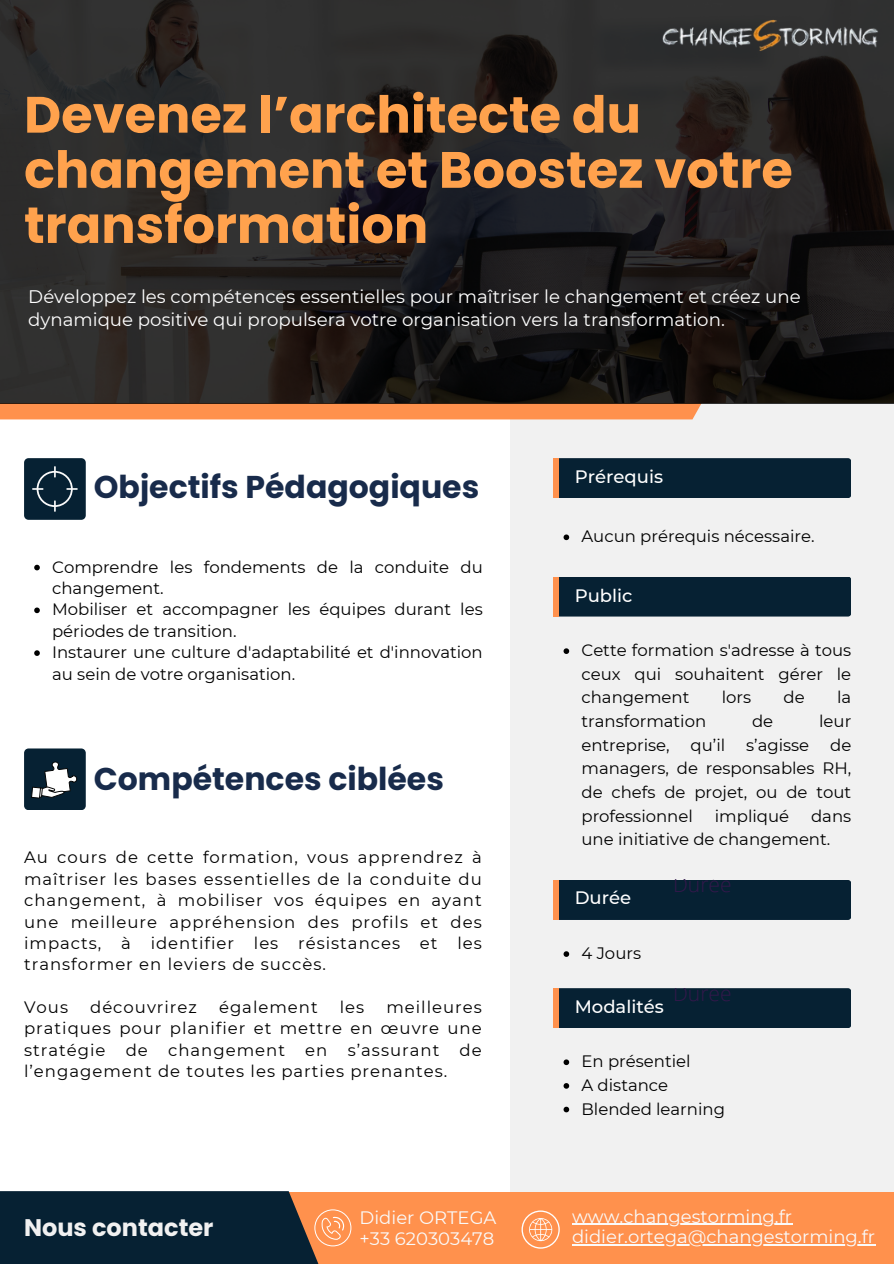
<style>
.page{position:relative;width:894px;height:1264px;background:#fff}
.page>*{position:absolute;margin:0;border:0;box-sizing:border-box;transform-origin:0 0}
.t1{font:700 51px/55.2px "Poppins";color:#ffa24d}
.t2{font:700 31.5px "Poppins";color:#182b4b}
.t3{font:700 24px "Poppins";color:#f1f1f1}
.t4{font:300 21px "Open Sans";color:#33184b}
.t5{font:18.15px/22.6px "Montserrat";color:#fff}
.t6{font:18px "Montserrat";color:#fafafa}
.t7{font:500 18px "Montserrat";color:#fff}
.t8{font:16.5px/21.3px "Montserrat";color:#000;text-align:justify}
.t9{font:16.5px "Montserrat";letter-spacing:.06em;color:#000}
</style>
<div class="page">
<div style="left:510px;top:0;width:383px;height:1263px;background:#f1f1f1"></div>
<div style="left:208px;top:1191px;width:685px;height:72px;background:#ff914d"></div>
<svg style="left:0;top:1191px;width:452px;height:72px;fill:#062133"></svg>
<svg style="left:521px;top:1210px;width:38px;height:38px"></svg>
<svg style="left:314px;top:1209px;width:37px;height:37px"></svg>
<div style="left:553px;top:576px;width:298px;height:40px;background:#062133;border-radius:3px"></div>
<div style="left:553px;top:576px;width:6px;height:40px;background:#ff914d"></div>
<div style="left:553px;top:458px;width:298px;height:40px;background:#062133;border-radius:3px"></div>
<div style="left:553px;top:458px;width:6px;height:40px;background:#ff914d"></div>
<div style="left:553px;top:880px;width:298px;height:40px;background:#062133;border-radius:3px"></div>
<div style="left:553px;top:880px;width:6px;height:40px;background:#ff914d"></div>
<div style="left:553px;top:988px;width:298px;height:40px;background:#062133;border-radius:3px"></div>
<div style="left:553px;top:988px;width:6px;height:40px;background:#ff914d"></div>
<svg style="left:563px;top:534px;width:6px;height:6px"></svg>
<svg style="left:563px;top:648px;width:6px;height:6px"></svg>
<svg style="left:563px;top:951px;width:6px;height:5px"></svg>
<svg style="left:563px;top:1059px;width:6px;height:6px"></svg>
<svg style="left:563px;top:1083px;width:6px;height:5px"></svg>
<svg style="left:563px;top:1106px;width:6px;height:6px"></svg>
<svg style="left:0;top:403px;width:893px;height:16px;fill:#ff914d"></svg>
<svg style="left:0;top:0;width:893px;height:403px;background:#232121"></svg>
<img style="left:647px;top:13px;width:246px;height:48px">
<svg style="left:34px;top:564px;width:6px;height:6px"></svg>
<svg style="left:34px;top:607px;width:6px;height:6px"></svg>
<svg style="left:34px;top:650px;width:6px;height:6px"></svg>
<svg style="left:24px;top:458px;width:62px;height:62px;background:#193243"></svg>
<svg style="left:24px;top:748px;width:62px;height:62px"></svg>
<hr style="left:572px;top:1223px;width:219px;height:1px;background:#fafafa">
<hr style="left:572px;top:1243px;width:302px;height:2px;background:#fafafa">
<h2 class="t1" style="left:24px;top:87px;width:770px">Devenez l’architecte du changement et Boostez votre transformation</h2>
<p class="t5" style="left:28px;top:285px;width:773px">Développez les compétences essentielles pour maîtriser le changement et créez une dynamique positive qui propulsera votre organisation vers la transformation.</p>
<p class="t2" style="left:94px;top:465px;width:387px">Objectifs Pédagogiques</p>
<p class="t8" style="left:52px;top:556px;width:432px">Comprendre les fondements de la conduite du changement.</p>
<p class="t8" style="left:52px;top:599px;width:432px">Mobiliser et accompagner les équipes durant les périodes de transition.</p>
<p class="t8" style="left:52px;top:641px;width:432px">Instaurer une culture d'adaptabilité et d'innovation au sein de votre organisation.</p>
<p class="t2" style="left:94px;top:757px;width:351px">Compétences ciblées</p>
<p class="t8" style="left:24px;top:846px;width:459px">Au cours de cette formation, vous apprendrez à maîtriser les bases essentielles de la conduite du changement, à mobiliser vos équipes en ayant une meilleure appréhension des profils et des impacts, à identifier les résistances et les transformer en leviers de succès.</p>
<p class="t8" style="left:24px;top:996px;width:45px">Vous</p>
<p class="t9" style="left:90px;top:997px;width:108px">découvrirez</p>
<p class="t9" style="left:219px;top:997px;width:100px">également</p>
<p class="t8" style="left:340px;top:996px;width:26px">les</p>
<p class="t8" style="left:24px;top:996px;width:459px;text-indent:362px">meilleures pratiques pour planifier et mettre en œuvre une stratégie de changement en s’assurant de l’engagement de toutes les parties prenantes.</p>
<p class="t3" style="left:24px;top:1210px;width:191px">Nous contacter</p>
<h2 class="t6" style="left:359px;top:1206px;width:138px">Didier ORTEGA</h2>
<p class="t6" style="left:359px;top:1226px;width:136px">+33 620303478</p>
<p class="t7" style="left:574px;top:466px;width:90px">Prérequis</p>
<h5 class="t8" style="left:581px;top:526px;width:234px">Aucun prérequis nécessaire.</h5>
<p class="t7" style="left:574px;top:584px;width:59px">Public</p>
<p class="t8" style="left:581px;top:638px;width:271px;line-height:23.7px">Cette formation s'adresse à tous ceux qui souhaitent gérer le changement</p>
<p class="t8" style="left:721px;top:687px;width:31px">lors</p>
<p class="t8" style="left:783px;top:687px;width:23px">de</p>
<p class="t8" style="left:836px;top:687px;width:16px">la</p>
<p class="t8" style="left:581px;top:710px;width:126px">transformation</p>
<p class="t8" style="left:752px;top:710px;width:23px">de</p>
<p class="t8" style="left:818px;top:710px;width:34px">leur</p>
<p class="t8" style="left:581px;top:734px;width:90px">entreprise,</p>
<p class="t8" style="left:690px;top:734px;width:36px">qu’il</p>
<p class="t8" style="left:745px;top:734px;width:65px">s’agisse</p>
<p class="t8" style="left:581px;top:733px;width:271px;line-height:23.7px;text-indent:248px">de managers, de responsables RH, de chefs de projet, ou de tout professionnel</p>
<p class="t8" style="left:581px;top:804px;width:271px;line-height:23.7px;text-indent:229px">dans une initiative de changement.</p>
<p class="t8" style="left:714px;top:805px;width:76px">impliqué</p>
<p class="t7" style="left:574px;top:886px;width:58px">Durée</p>
<h1 class="t4" style="left:673px;top:869px;width:60px">Durée</h1>
<h4 class="t8" style="left:581px;top:942px;width:61px">4 Jours</h4>
<p class="t7" style="left:574px;top:995px;width:91px">Modalités</p>
<h5 class="t4" style="left:673px;top:978px;width:60px">Durée</h5>
<h5 class="t8" style="left:581px;top:1050px;width:110px">En présentiel</h5>
<p class="t8" style="left:581px;top:1074px;width:88px">A distance</p>
<h4 class="t8" style="left:581px;top:1097px;width:145px">Blended learning</h4>
<p class="t6" style="left:572px;top:1205px;width:221px">www.changestorming.fr</p>
<h3 class="t6" style="left:572px;top:1225px;width:304px">didier.ortega@changestorming.fr</h3>
</div>
